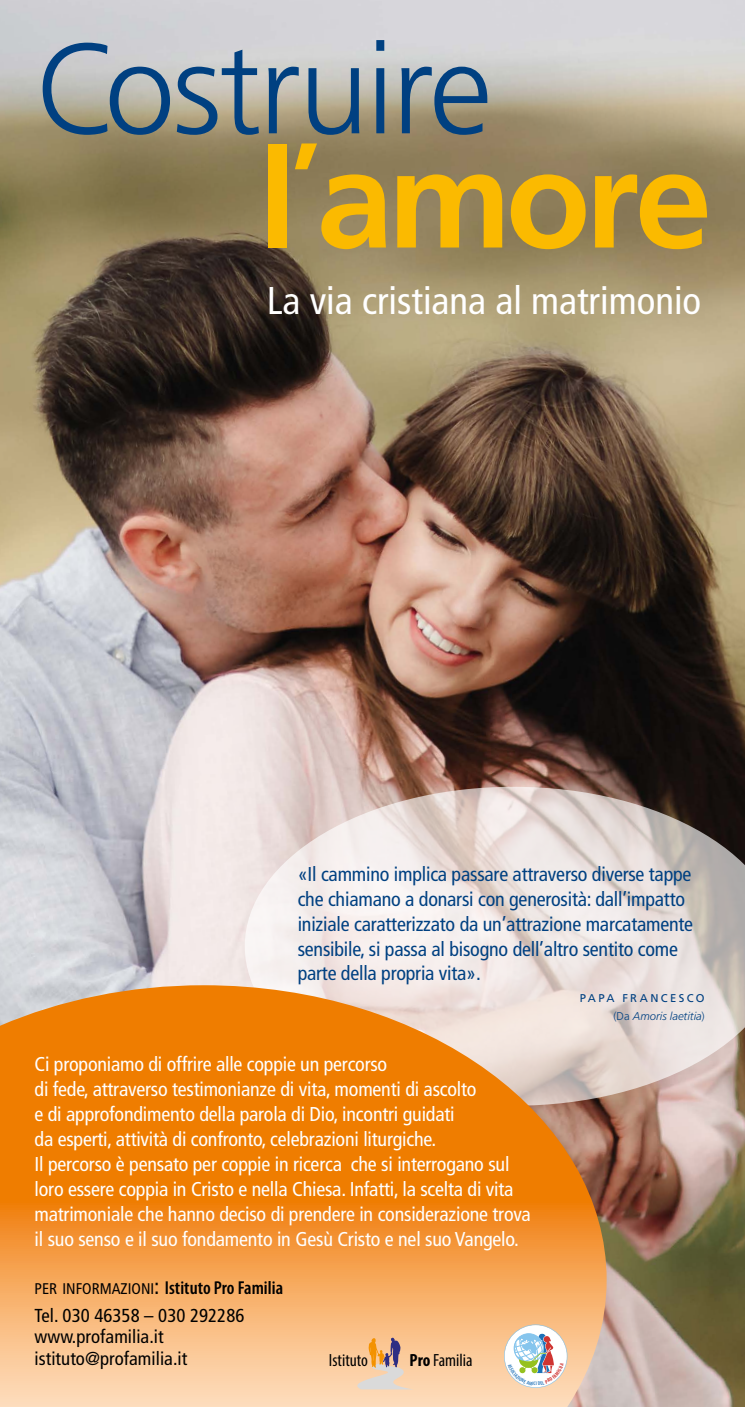
<style>
.page{position:relative;width:745px;height:1407px;background:#fff}
.page>*{position:absolute;margin:0;border:0;box-sizing:border-box;transform-origin:0 0}
.t1{font:700 138.62px "Frutiger LT Std";letter-spacing:-.04em;color:#fbba00}
.t2{font:300 127.75px "Frutiger LT Std";letter-spacing:-.02em;color:#004081}
.t3{font:condensed 38.75px "Frutiger LT Std";color:#fff}
.t4{font:condensed 20px/25px "Frutiger LT Std";letter-spacing:-.01em;color:#fff}
.t5{font:condensed 20px/24.9px "Frutiger LT Std";letter-spacing:-.01em;color:#004081}
.t6{font:condensed 18.75px/21.2px "Frutiger LT Std";letter-spacing:.005em;color:#000}
.t7{font:600 condensed 18.75px "Myriad Pro";letter-spacing:.005em;color:#000}
.t8{font:condensed 17.75px "Myriad Pro";color:#000}
.t9{font:italic 300 11.25px/18.4px "Frutiger LT Std";color:#004081;text-align:right}
.s1{font-weight:400;font-style:normal}
.s2{font-style:normal}
.s3{font-family:"Frutiger LT Std";font-weight:400;font-size:15.38px}
.s4{font-family:"Frutiger LT Std";font-weight:400;font-size:22px}
.s5{font-weight:700}
</style>
<div class="page">
<img style="left:0;top:0;width:744px;height:1407px">
<svg style="left:244px;top:787px;width:500px;height:319px;background:#ddd2ce"></svg>
<svg style="left:0;top:985px;width:606px;height:422px;background:#f09d47"></svg>
<svg style="left:355px;top:1337px;width:58px;height:52px;background:#e3be9d"></svg>
<svg style="left:503px;top:1324px;width:64px;height:64px"></svg>
<h2 class="t2" style="left:35px;top:17px;width:458px">Costruire</h2>
<h1 class="t1" style="left:258px;top:118px;width:455px">l<sup>’</sup>amore</h1>
<h3 class="t3" style="left:266px;top:278px;width:436px">La via cristiana al matrimonio</h3>
<p class="t5" style="left:297px;top:861px;width:397px">«Il cammino implica passare attraverso diverse tappe che chiamano a donarsi con generosità: dall’impatto iniziale caratterizzato da un’attrazione marcatamente sensibile, si passa al bisogno dell’altro sentito come parte della propria vita».</p>
<p class="t9" style="left:579px;top:989px;width:126px"><span class="s1">PAPA FRANCESCO </span><span class="s2">(Da</span> Amoris laetitia<span class="s2">)</span></p>
<p class="t4" style="left:35px;top:1052px;width:497px">Ci proponiamo di offrire alle coppie un percorso<br>di fede, attraverso testimonianze di vita, momenti di ascolto<br>e di approfondimento della parola di Dio, incontri guidati<br>da esperti, attività di confronto, celebrazioni liturgiche.<br>Il percorso è pensato per coppie in ricerca che si interrogano sul loro essere coppia in Cristo e nella Chiesa. Infatti, la scelta di vita matrimoniale che hanno deciso di prendere in considerazione trova il suo senso e il suo fondamento in Gesù Cristo e nel suo Vangelo.</p>
<p class="t7" style="left:35px;top:1277px;width:250px"><span class="s3">PER INFORMAZIONI</span><span class="s4">:</span> Istituto Pro Familia</p>
<p class="t6" style="left:35px;top:1305px;width:211px">Tel. 030 46358 – 030 292286 www.profamilia.it istituto@profamilia.it</p>
<p class="t8" style="left:329px;top:1349px;width:41px">Istituto</p>
<p class="t8" style="left:409px;top:1349px;width:64px"><span class="s5">Pro</span> Familia</p>
</div>
